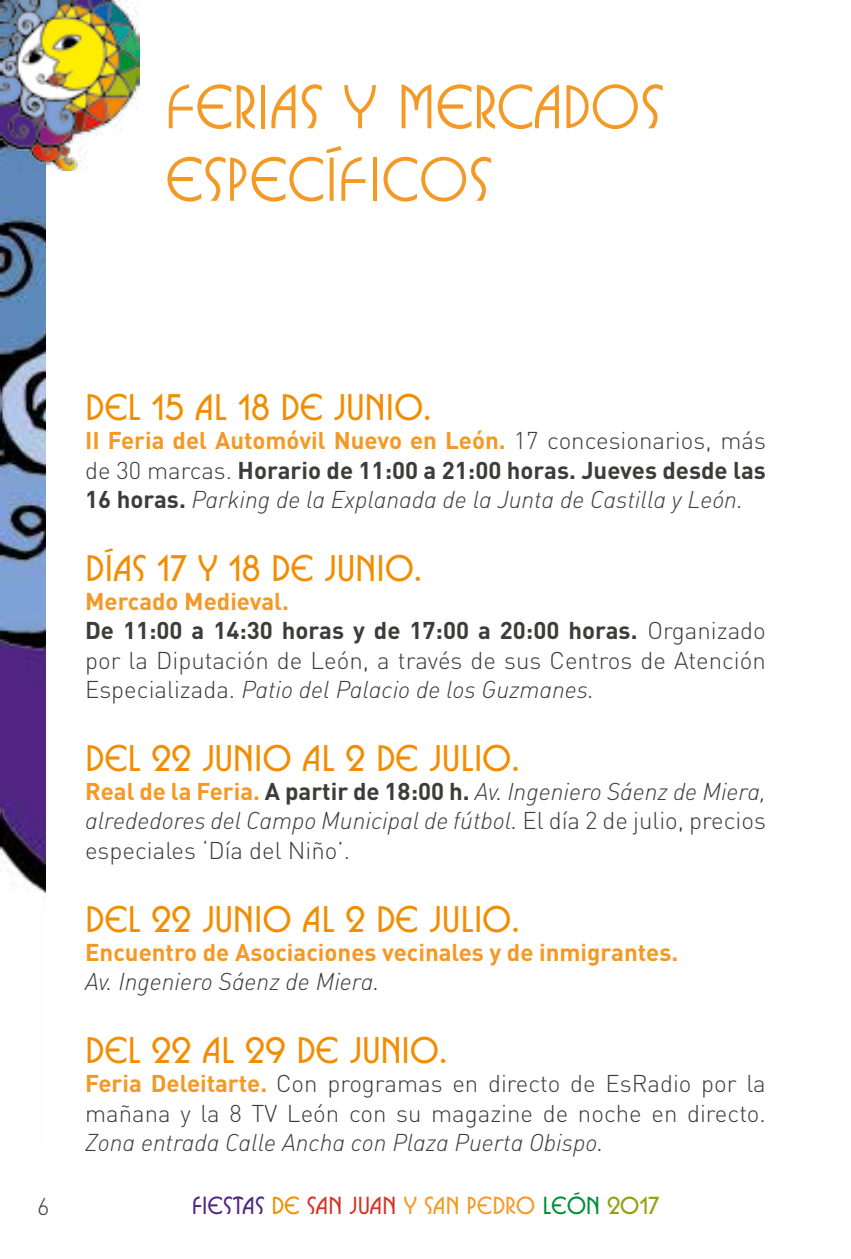
<style>
.page{position:relative;width:851px;height:1259px;background:#fff}
.page>*{position:absolute;margin:0;border:0;box-sizing:border-box;transform-origin:0 0}
.t1{font:500 60px/72.6px "Busorama ITC Std";color:#f49925}
.t2{font:700 36px "Busorama ITC Std";color:#f28d00}
.t3{font:24px/29.4px "DIN Light Italic Alt";color:#3c3c3b}
.t4{font:300 24px/29.4px "DIN";color:#3c3c3b}
.t5{font:700 24px/29.4px "DIN";color:#3c3c3b}
.t6{font:700 24px "DIN";color:#f49925}
.t7{font:700 24px "Busorama ITC Std";color:#f49925}
.s1{color:#f49925}
.s2{font-weight:300}
.s3{font-family:"DIN";font-weight:700}
.s4{font-weight:700;color:#f49925}
.s5{font-weight:700}
.s6{font-family:"DIN";font-weight:300}
.s7{font-family:"DIN";font-weight:700;color:#f49925}
.s8{color:#502683}
.s9{color:#f28d00}
.s10{color:#d23627}
.s11{color:#008d37}
.s12{color:#949f0e}
</style>
<div class="page">
<img style="left:0;top:170px;width:46px;height:730px">
<img style="left:0;top:1px;width:139px;height:169px">
<img style="left:2px;top:0;width:125px;height:1px">
<h1 class="t1" style="left:165px;top:70px;width:499px">FERIAS Y MERCADOS<br>ESPECÍFICOS</h1>
<h2 class="t2" style="left:85px;top:385px;width:347px">DEL 15 AL 18 DE JUNIO.</h2>
<p class="t5" style="left:85px;top:425px;width:682px"><span class="s1">II Feria del Automóvil Nuevo en León.</span> <span class="s2">17 concesionarios, más de 30 marcas.</span> Horario de 11:00 a 21:00 horas. Jueves desde las</p>
<p class="t3" style="left:85px;top:484px;width:659px"><span class="s3">16 horas.</span> Parking de la Explanada de la Junta de Castilla y León.</p>
<h2 class="t2" style="left:85px;top:546px;width:338px">DÍAS 17 Y 18 DE JUNIO.</h2>
<p class="t4" style="left:85px;top:586px;width:682px"><span class="s4">Mercado Medieval.<br></span><span class="s5">De 11:00 a 14:30 horas y de 17:00 a 20:00 horas.</span> Organizado por la Diputación de León, a través de sus Centros de Atención</p>
<p class="t3" style="left:85px;top:674px;width:510px"><span class="s6">Especializada.</span> Patio del Palacio de los Guzmanes.</p>
<h2 class="t2" style="left:85px;top:736px;width:436px">DEL 22 JUNIO AL 2 DE JULIO.</h2>
<p class="t3" style="left:85px;top:776px;width:682px"><span class="s7">Real de la Feria.</span> <span class="s3">A partir de 18:00 h.</span> Av. Ingeniero Sáenz de Miera, alrededores del Campo Municipal de fútbol. <span class="s6">El día 2 de julio, precios</span></p>
<p class="t4" style="left:85px;top:835px;width:266px">especiales ‘Día del Niño’.</p>
<h2 class="t2" style="left:85px;top:897px;width:436px">DEL 22 JUNIO AL 2 DE JULIO.</h2>
<p class="t6" style="left:85px;top:936px;width:594px">Encuentro de Asociaciones vecinales y de inmigrantes.</p>
<p class="t3" style="left:85px;top:966px;width:296px">Av. Ingeniero Sáenz de Miera.</p>
<h2 class="t2" style="left:85px;top:1028px;width:363px">DEL 22 AL 29 DE JUNIO.</h2>
<p class="t4" style="left:85px;top:1068px;width:682px"><span class="s4">Feria Deleitarte.</span> Con programas en directo de EsRadio por la mañana y la 8 TV León con su magazine de noche en directo.</p>
<p class="t3" style="left:85px;top:1127px;width:519px">Zona entrada Calle Ancha con Plaza Puerta Obispo.</p>
<p class="t4" style="left:37px;top:1191px;width:14px">6</p>
<p class="t7" style="left:192px;top:1190px;width:469px"><span class="s8">FIESTAS</span> <span class="s9">DE</span> <span class="s10">SAN JUAN</span> Y SAN PEDRO <span class="s11">LEÓN</span> <span class="s12">2017</span></p>
</div>
